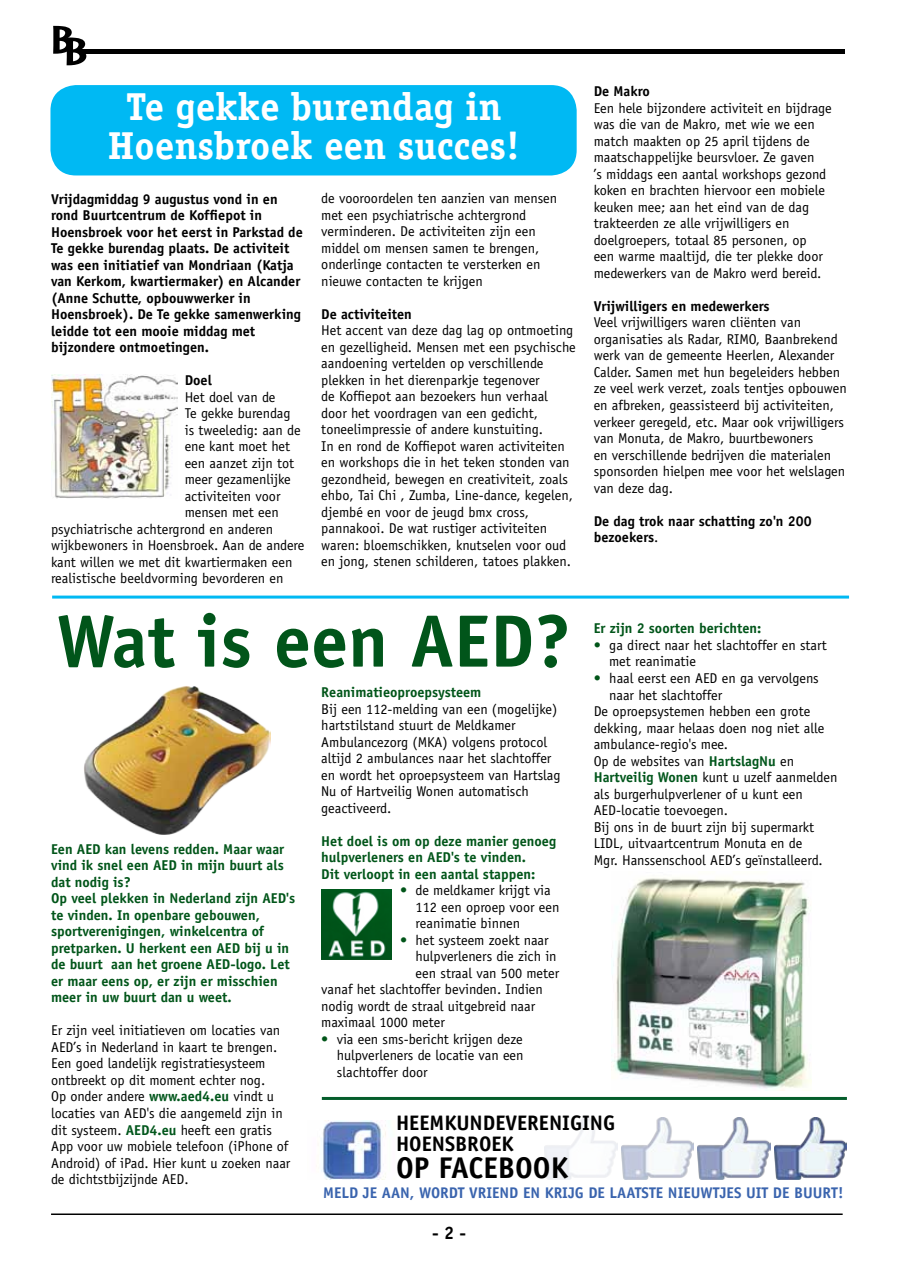
<style>
.page{position:relative;width:898px;height:1272px;background:#fff}
.page>*{position:absolute;margin:0;border:0;box-sizing:border-box;transform-origin:0 0}
.t1{font:700 74.25px "Officina Sans";color:#01551a}
.t2{font:700 39px/39px "Officina Serif";color:#fff;text-align:center}
.t3{font:700 30px "Officina Sans";color:#000}
.t4{font:700 21px/21px "Officina Sans";color:#000}
.t5{font:700 18px "Officina Sans";color:#000}
.t6{font:700 15.45px "Officina Sans";color:#3a64ae}
.t7{font:14.25px/16.5px "Officina Sans";color:#000}
.t8{font:700 14.25px/16.5px "Officina Sans";color:#015519}
.t9{font:700 14.25px/16.5px "Officina Sans";color:#000}
.s1{font-weight:400}
.s2{font-weight:700;color:#015519}
.s3{font-weight:700;color:#01561b}
</style>
<div class="page">
<div style="left:50px;top:85px;width:526px;height:90px;background:#00b9f3;border-radius:26px"></div>
<div style="left:80px;top:49px;width:764px;height:5px;background:#000"></div>
<svg style="left:53px;top:26px;width:33px;height:39px"></svg>
<hr style="left:51px;top:1213px;width:791px;height:1px;background:#000">
<img style="left:51px;top:374px;width:126px;height:124px">
<hr style="left:52px;top:595px;width:796px;height:3px;background:#00b9f3">
<img style="left:84px;top:686px;width:186px;height:148px">
<img style="left:321px;top:889px;width:70px;height:70px">
<img style="left:611px;top:878px;width:199px;height:212px">
<img style="left:774px;top:1117px;width:72px;height:62px">
<img style="left:697px;top:1117px;width:73px;height:62px">
<img style="left:621px;top:1117px;width:72px;height:62px">
<img style="left:321px;top:1120px;width:65px;height:59px">
<hr style="left:322px;top:1096px;width:524px;height:3px;background:#055d2b">
<h2 class="t2" style="left:108px;top:87px;width:413px">Te gekke burendag in<br>Hoensbroek een succes!</h2>
<p class="t9" style="left:51px;top:190px;width:253px">Vrijdagmiddag 9 augustus vond in en rond Buurtcentrum de Koffiepot in Hoensbroek voor het eerst in Parkstad de Te gekke burendag plaats. De activiteit was een initiatief van Mondriaan (Katja van Kerkom, kwartiermaker) en Alcander (Anne Schutte, opbouwwerker in Hoensbroek). De Te gekke samenwerking leidde tot een mooie middag met bijzondere ontmoetingen.</p>
<p class="t9" style="left:185px;top:372px;width:29px">Doel</p>
<p class="t7" style="left:185px;top:389px;width:92px">Het doel van de</p>
<p class="t7" style="left:185px;top:405px;width:107px">Te gekke burendag</p>
<p class="t7" style="left:185px;top:422px;width:117px">is tweeledig: aan de</p>
<p class="t7" style="left:185px;top:438px;width:107px">ene kant moet het</p>
<p class="t7" style="left:185px;top:455px;width:111px">een aanzet zijn tot</p>
<p class="t7" style="left:185px;top:471px;width:108px">meer gezamenlijke</p>
<p class="t7" style="left:185px;top:488px;width:97px">activiteiten voor</p>
<p class="t7" style="left:185px;top:504px;width:95px">mensen met een</p>
<p class="t7" style="left:51px;top:521px;width:224px">psychiatrische achtergrond en anderen</p>
<p class="t7" style="left:51px;top:537px;width:255px">wijkbewoners in Hoensbroek. Aan de andere</p>
<p class="t7" style="left:51px;top:554px;width:243px">kant willen we met dit kwartiermaken een</p>
<p class="t7" style="left:51px;top:570px;width:234px">realistische beeldvorming bevorderen en</p>
<p class="t7" style="left:321px;top:190px;width:237px">de vooroordelen ten aanzien van mensen met een psychiatrische achtergrond verminderen. De activiteiten zijn een middel om mensen samen te brengen, onderlinge contacten te versterken en nieuwe contacten te krijgen</p>
<p class="t9" style="left:321px;top:305px;width:92px">De activiteiten</p>
<p class="t7" style="left:321px;top:322px;width:256px">Het accent van deze dag lag op ontmoeting en gezelligheid. Mensen met een psychische aandoening vertelden op verschillende plekken in het dierenparkje tegenover<br>de Koffiepot aan bezoekers hun verhaal door het voordragen van een gedicht, toneelimpressie of andere kunstuiting.<br>In en rond de Koffiepot waren activiteiten en workshops die in het teken stonden van gezondheid, bewegen en creativiteit, zoals ehbo, Tai Chi , Zumba, Line-dance, kegelen, djembé en voor de jeugd bmx cross, pannakooi. De wat rustiger activiteiten waren: bloemschikken, knutselen voor oud en jong, stenen schilderen, tatoes plakken.</p>
<p class="t9" style="left:593px;top:83px;width:58px">De Makro</p>
<p class="t7" style="left:593px;top:100px;width:239px">Een hele bijzondere activiteit en bijdrage was die van de Makro, met wie we een match maakten op 25 april tijdens de maatschappelijke beursvloer. Ze gaven<br>’s middags een aantal workshops gezond koken en brachten hiervoor een mobiele keuken mee; aan het eind van de dag trakteerden ze alle vrijwilligers en doelgroepers, totaal 85 personen, op<br>een warme maaltijd, die ter plekke door medewerkers van de Makro werd bereid.</p>
<p class="t9" style="left:593px;top:298px;width:177px">Vrijwilligers en medewerkers</p>
<p class="t7" style="left:593px;top:314px;width:254px">Veel vrijwilligers waren cliënten van organisaties als Radar, RIMO, Baanbrekend werk van de gemeente Heerlen, Alexander Calder. Samen met hun begeleiders hebben ze veel werk verzet, zoals tentjes opbouwen en afbreken, geassisteerd bij activiteiten, verkeer geregeld, etc. Maar ook vrijwilligers van Monuta, de Makro, buurtbewoners<br>en verschillende bedrijven die materialen sponsorden hielpen mee voor het welslagen van deze dag.</p>
<p class="t9" style="left:593px;top:512px;width:219px">De dag trok naar schatting zo'n 200 bezoekers<span class="s1">.</span></p>
<h1 class="t1" style="left:56px;top:595px;width:516px">Wat is een AED?</h1>
<p class="t8" style="left:593px;top:620px;width:169px">Er zijn 2 soorten berichten:</p>
<p class="t7" style="left:609px;top:637px;width:219px;text-indent:-16px"><span class="s2">•</span> ga direct naar het slachtoffer en start met reanimatie</p>
<p class="t7" style="left:593px;top:670px;width:226px"><span class="s2">•</span> haal eerst een AED en ga vervolgens</p>
<p class="t7" style="left:609px;top:686px;width:115px">naar het slachtoffer</p>
<p class="t7" style="left:593px;top:703px;width:218px">De oproepsystemen hebben een grote</p>
<p class="t7" style="left:593px;top:719px;width:232px">dekking, maar helaas doen nog niet alle</p>
<p class="t7" style="left:593px;top:736px;width:136px">ambulance-regio's mee.</p>
<p class="t7" style="left:593px;top:752px;width:202px">Op de websites van <span class="s3">HartslagNu</span> en</p>
<p class="t7" style="left:593px;top:769px;width:245px"><span class="s3">Hartveilig Wonen</span> kunt u uzelf aanmelden</p>
<p class="t7" style="left:593px;top:785px;width:211px">als burgerhulpverlener of u kunt een</p>
<p class="t7" style="left:593px;top:802px;width:136px">AED-locatie toevoegen.</p>
<p class="t7" style="left:593px;top:818px;width:222px">Bij ons in de buurt zijn bij supermarkt</p>
<p class="t7" style="left:593px;top:835px;width:210px">LIDL, uitvaartcentrum Monuta en de</p>
<p class="t7" style="left:593px;top:851px;width:230px">Mgr. Hanssenschool AED’s geïnstalleerd.</p>
<p class="t8" style="left:321px;top:684px;width:161px">Reanimatieoproepsysteem</p>
<p class="t7" style="left:321px;top:700px;width:241px">Bij een 112-melding van een (mogelijke) hartstilstand stuurt de Meldkamer Ambulancezorg (MKA) volgens protocol altijd 2 ambulances naar het slachtoffer en wordt het oproepsysteem van Hartslag Nu of Hartveilig Wonen automatisch geactiveerd.</p>
<p class="t8" style="left:321px;top:832px;width:236px">Het doel is om op deze manier genoeg hulpverleners en AED's te vinden.<br>Dit verloopt in een aantal stappen:</p>
<p class="t7" style="left:415px;top:882px;width:145px;text-indent:-16px"><span class="s2">•</span> de meldkamer krijgt via<br>112 een oproep voor een reanimatie binnen</p>
<p class="t7" style="left:400px;top:931px;width:150px"><span class="s2">•</span> het systeem zoekt naar</p>
<p class="t7" style="left:415px;top:948px;width:142px">hulpverleners die zich in</p>
<p class="t7" style="left:415px;top:964px;width:145px">een straal van 500 meter</p>
<p class="t7" style="left:321px;top:981px;width:223px">vanaf het slachtoffer bevinden. Indien</p>
<p class="t7" style="left:321px;top:997px;width:215px">nodig wordt de straal uitgebreid naar</p>
<p class="t7" style="left:321px;top:1014px;width:125px">maximaal 1000 meter</p>
<p class="t7" style="left:337px;top:1030px;width:188px;text-align:justify;text-indent:-16px"><span class="s2">•</span> via een sms-bericht krijgen deze hulpverleners de locatie van een slachtoffer door</p>
<p class="t8" style="left:51px;top:840px;width:245px">Een AED kan levens redden. Maar waar vind ik snel een AED in mijn buurt als dat nodig is?<br>Op veel plekken in Nederland zijn AED's te vinden. In openbare gebouwen, sportverenigingen, winkelcentra of pretparken. U herkent een AED bij u in de buurt aan het groene AED-logo. Let er maar eens op, er zijn er misschien meer in uw buurt dan u weet.</p>
<p class="t7" style="left:51px;top:1022px;width:241px">Er zijn veel initiatieven om locaties van AED’s in Nederland in kaart te brengen.<br>Een goed landelijk registratiesysteem ontbreekt op dit moment echter nog.<br>Op onder andere <span class="s3">www.aed4.eu</span> vindt u locaties van AED's die aangemeld zijn in dit systeem. <span class="s3">AED4.eu</span> heeft een gratis App voor uw mobiele telefoon (iPhone of Android) of iPad. Hier kunt u zoeken naar de dichtstbijzijnde AED.</p>
<h3 class="t4" style="left:396px;top:1111px;width:26px">Heemkundevereniging<br>Hoensbroe</h3>
<h3 class="t4" style="left:501px;top:1132px;width:14px">K</h3>
<h3 class="t3" style="left:396px;top:1148px;width:173px">OP FACEBOOK</h3>
<p class="t6" style="left:323px;top:1183px;width:20px">Meldjeaan</p>
<p class="t6" style="left:410px;top:1183px;width:14px">, wordtvriendenkrijgdelaatstenieuwtjesuitdebuurt</p>
<p class="t6" style="left:837px;top:1183px;width:7px">!</p>
<p class="t5" style="left:432px;top:1221px;width:35px">-2-</p>
</div>
